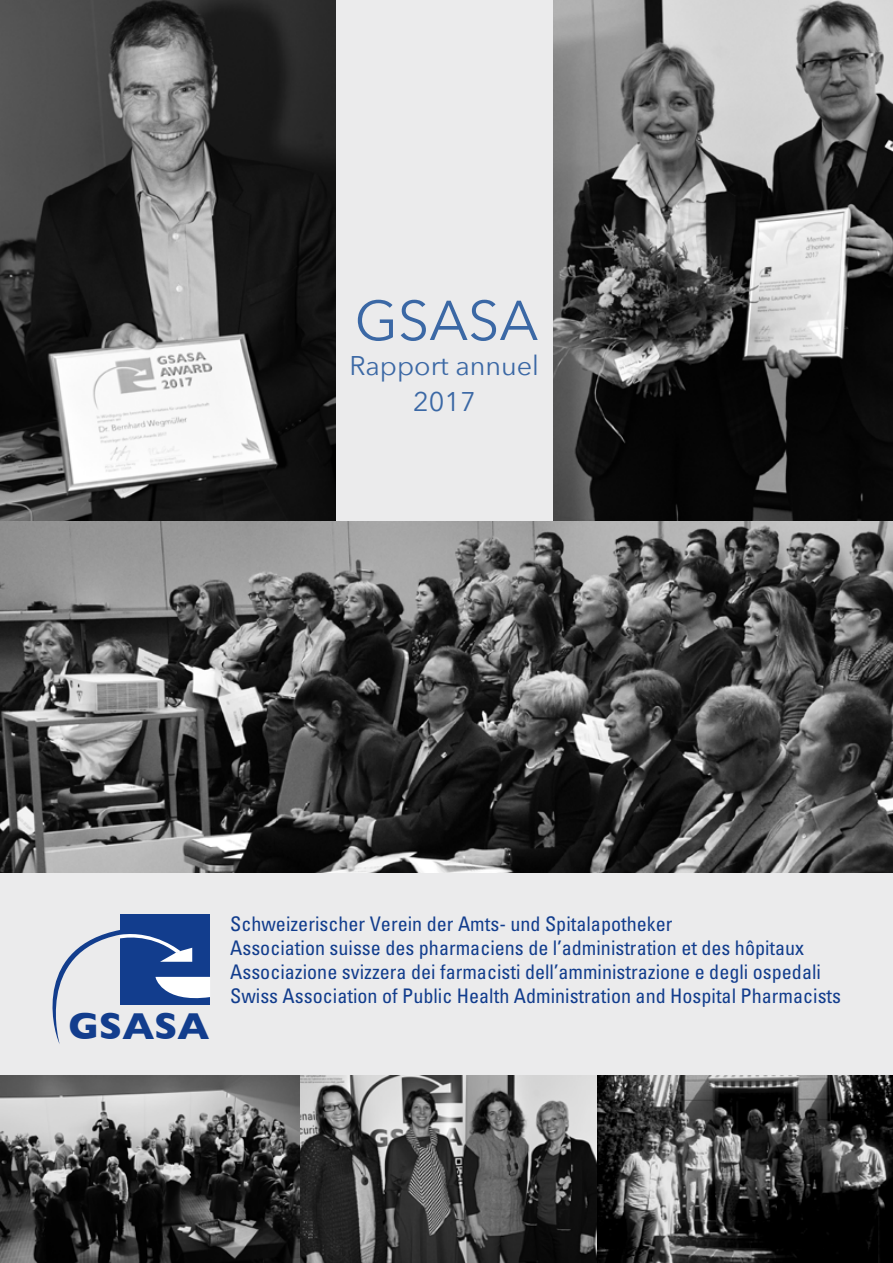
<style>
.page{position:relative;width:893px;height:1263px;background:#fff}
.page>*{position:absolute;margin:0;border:0;box-sizing:border-box;transform-origin:0 0}
.heading_2{font:55.5px "Avenir Next";color:#3b68a5}
.t1{font:700 38.25px "Gill Sans";color:#123d8d}
.heading_2-2{font:27px "Avenir Next";color:#3b68a5}
.t2{font:condensed 20.1px/24.2px "Univers";color:#123d8d}
</style>
<div class="page">
<div style="left:0;top:872px;width:893px;height:203px;background:#ebebec"></div>
<img style="left:553px;top:0;width:340px;height:522px">
<img style="left:0;top:0;width:336px;height:522px">
<div style="left:336px;top:0;width:217px;height:524px;background:#ebebec"></div>
<img style="left:0;top:522px;width:893px;height:350px">
<div style="left:120px;top:915px;width:89px;height:90px;background:#123d8d"></div>
<svg style="left:52px;top:930px;width:158px;height:114px"></svg>
<img style="left:0;top:1075px;width:893px;height:188px">
<p class="heading_2" style="left:355px;top:274px;width:185px">GSASA</p>
<p class="heading_2-2" style="left:350px;top:343px;width:191px">Rapport annuel</p>
<p class="heading_2-2" style="left:413px;top:379px;width:64px">2017</p>
<p class="t1" style="left:68px;top:996px;width:143px">GSASA</p>
<p class="t2" style="left:230px;top:911px;width:612px">Schweizerischer Verein der Amts- und Spitalapotheker<br>Association suisse des pharmaciens de l’administration et des hôpitaux Associazione svizzera dei farmacisti dell’amministrazione e degli ospedali Swiss Association of Public Health Administration and Hospital Pharmacists</p>
</div>
